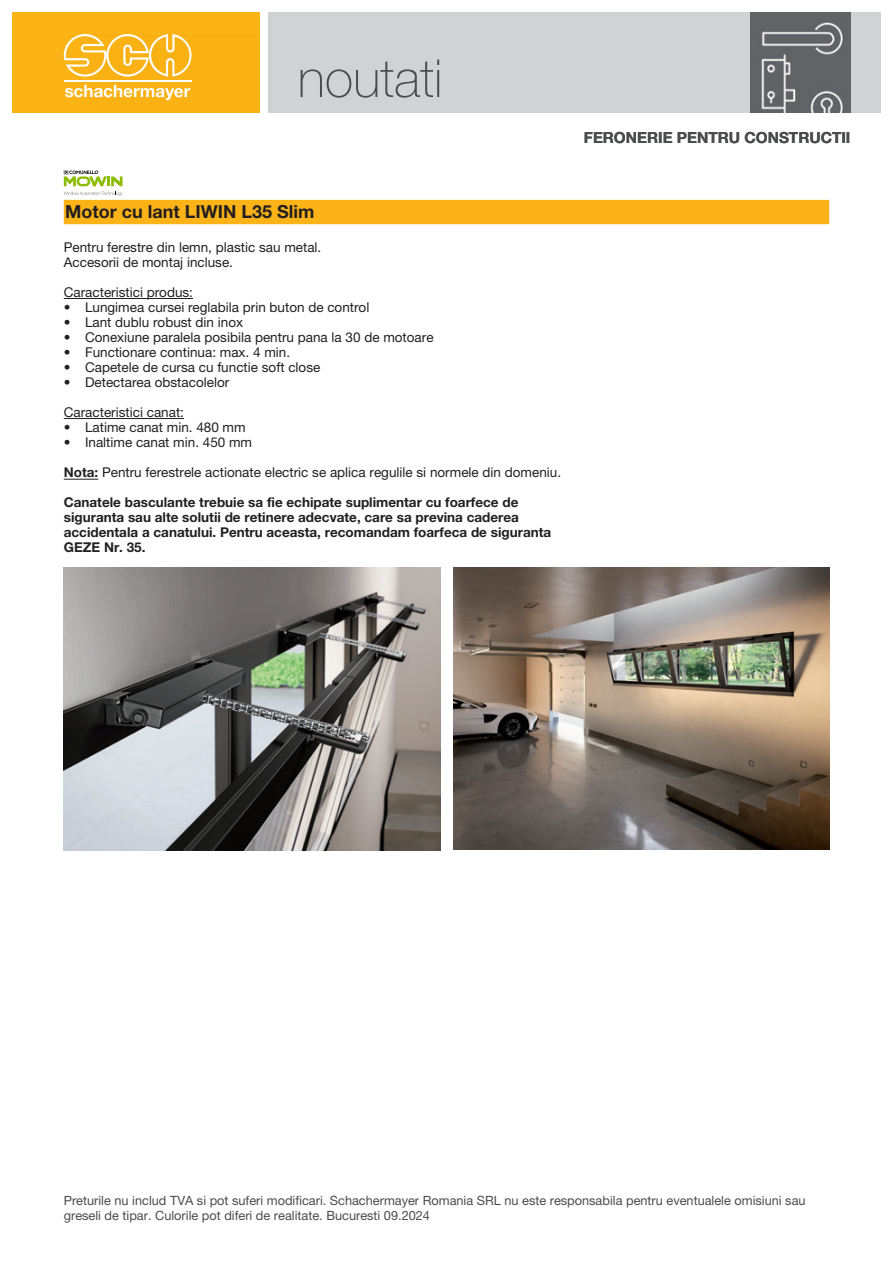
<style>
.page{position:relative;width:893px;height:1263px;background:#fff}
.page>*{position:absolute;margin:0;border:0;box-sizing:border-box;transform-origin:0 0}
.t1{font:100 52.5px "Helvetica Neue LT Pro";color:#4b4c4d}
.ProduktgruppeName{font:700 18px "Helvetica Neue LT Pro";color:#231f20}
.t2{font:700 15.3px "Helvetica Neue LT Pro";color:#4b4c4d}
.ProduktblockAbsatz{font:13.5px "Helvetica Neue LT Pro";color:#231f20}
.ProduktblockAbsatz-2{font:700 13.5px/15px "Helvetica Neue LT Pro";color:#231f20}
.t3{font:12.75px/15.3px "Helvetica Neue LT Pro";color:#4b4c4d}
.s1{font-weight:700}
</style>
<div class="page">
<hr style="left:64px;top:298px;width:129px;height:1px;background:#231f20">
<hr style="left:64px;top:418px;width:120px;height:1px;background:#231f20">
<div style="left:65px;top:201px;width:763px;height:22px;background:#fbb318"></div>
<div style="left:64px;top:200px;width:765px;height:24px;border:2px solid #fbb318"></div>
<svg style="left:64px;top:192px;width:58px;height:4px"></svg>
<svg style="left:64px;top:170px;width:58px;height:16px"></svg>
<img style="left:454px;top:568px;width:375px;height:281px">
<img style="left:64px;top:568px;width:376px;height:282px">
<div style="left:13px;top:13px;width:246px;height:100px;background:#fcb315"></div>
<svg style="left:268px;top:13px;width:612px;height:100px;background:#c0c1c4"></svg>
<svg style="left:64px;top:34px;width:128px;height:43px;background:#fbc248"></svg>
<svg style="left:65px;top:85px;width:125px;height:15px"></svg>
<hr style="left:64px;top:81px;width:128px;height:1px;background:#fff">
<hr style="left:64px;top:479px;width:34px;height:1px;background:#231f20">
<h1 class="t1" style="left:298px;top:48px;width:146px">noutati</h1>
<p class="ProduktgruppeName" style="left:65px;top:201px;width:251px">Motor cu lant LIWIN L35 Slim</p>
<p class="ProduktblockAbsatz" style="left:64px;top:239px;width:259px">Pentru ferestre din lemn, plastic sau metal.</p>
<p class="ProduktblockAbsatz" style="left:64px;top:254px;width:171px">Accesorii de montaj incluse.</p>
<p class="ProduktblockAbsatz" style="left:64px;top:284px;width:131px">Caracteristici produs:</p>
<p class="ProduktblockAbsatz" style="left:64px;top:299px;width:307px">• Lungimea cursei reglabila prin buton de control</p>
<p class="ProduktblockAbsatz" style="left:64px;top:314px;width:181px">• Lant dublu robust din inox</p>
<p class="ProduktblockAbsatz" style="left:64px;top:329px;width:371px">• Conexiune paralela posibila pentru pana la 30 de motoare</p>
<p class="ProduktblockAbsatz" style="left:64px;top:344px;width:228px">• Functionare continua: max. 4 min.</p>
<p class="ProduktblockAbsatz" style="left:64px;top:359px;width:258px">• Capetele de cursa cu functie soft close</p>
<p class="ProduktblockAbsatz" style="left:64px;top:374px;width:167px">• Detectarea obstacolelor</p>
<p class="ProduktblockAbsatz" style="left:64px;top:404px;width:122px">Caracteristici canat:</p>
<p class="ProduktblockAbsatz" style="left:64px;top:419px;width:183px">• Latime canat min. 480 mm</p>
<p class="ProduktblockAbsatz" style="left:64px;top:434px;width:190px">• Inaltime canat min. 450 mm</p>
<p class="ProduktblockAbsatz" style="left:64px;top:464px;width:499px"><span class="s1">Nota:</span> Pentru ferestrele actionate electric se aplica regulile si normele din domeniu.</p>
<p class="ProduktblockAbsatz-2" style="left:64px;top:495px;width:489px">Canatele basculante trebuie sa fie echipate suplimentar cu foarfece de siguranta sau alte solutii de retinere adecvate, care sa previna caderea accidentala a canatului. Pentru aceasta, recomandam foarfeca de siguranta GEZE Nr. 35.</p>
<p class="t2" style="left:584px;top:128px;width:268px">FERONERIE PENTRU CONSTRUCTII</p>
<p class="t3" style="left:64px;top:1193px;width:743px">Preturile nu includ TVA si pot suferi modificari. Schachermayer Romania SRL nu este responsabila pentru eventualele omisiuni sau greseli de tipar. Culorile pot diferi de realitate. Bucuresti 09.2024</p>
</div>
